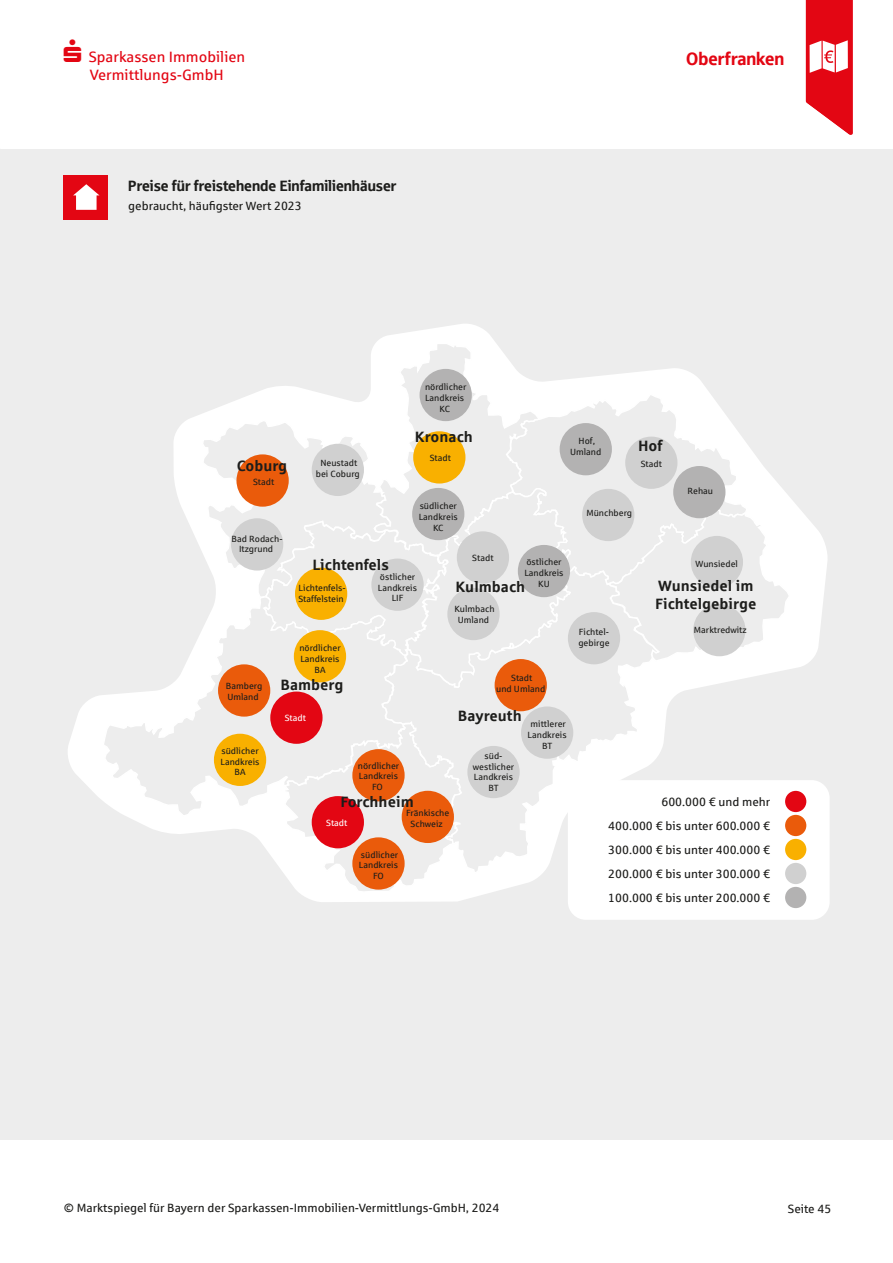
<style>
.page{position:relative;width:893px;height:1263px;background:#fff}
.page>*{position:absolute;margin:0;border:0;box-sizing:border-box;transform-origin:0 0}
.t1{font:18px "Sparkasse Head";color:#e30613}
.t2{font:700 15px/18px "Sparkasse Rg";color:#1d1d1b}
.t3{font:15px "Sparkasse Head";color:#1d1d1b}
.t4{font:15px/18px "Sparkasse Rg";color:#e30613;text-align:center}
.t5{font:12px/24px "Sparkasse Rg";color:#1d1d1b;text-align:justify}
.t6{font:9px/10.8px "Sparkasse Rg";color:#1d1d1b;text-align:center}
.t7{font:9px "Sparkasse Rg";color:#fff}
</style>
<div class="page">
<div style="left:0;top:149px;width:893px;height:991px;background:#ededed"></div>
<svg style="left:68px;top:324px;width:759px;height:578px"></svg>
<div style="left:63px;top:175px;width:45px;height:44px;background:#e30613"></div>
<svg style="left:73px;top:184px;width:26px;height:26px"></svg>
<svg style="left:572px;top:392px;width:177px;height:173px"></svg>
<svg style="left:276px;top:818px;width:105px;height:75px"></svg>
<svg style="left:607px;top:501px;width:184px;height:162px"></svg>
<svg style="left:381px;top:565px;width:280px;height:337px"></svg>
<svg style="left:102px;top:595px;width:307px;height:223px"></svg>
<svg style="left:201px;top:343px;width:371px;height:346px"></svg>
<svg style="left:373px;top:341px;width:168px;height:270px"></svg>
<svg style="left:805px;top:0;width:48px;height:135px"></svg>
<div style="left:568px;top:780px;width:262px;height:140px;background:#fff;border-radius:18px"></div>
<div style="left:785px;top:815px;width:21px;height:21px;background:#ea5b0b;border-radius:50%"></div>
<div style="left:785px;top:791px;width:21px;height:21px;background:#e30613;border-radius:50%"></div>
<div style="left:785px;top:887px;width:21px;height:21px;background:#b3b2b2;border-radius:50%"></div>
<div style="left:785px;top:863px;width:21px;height:21px;background:#d0d0d0;border-radius:50%"></div>
<div style="left:785px;top:839px;width:21px;height:21px;background:#f9b000;border-radius:50%"></div>
<div style="left:693px;top:604px;width:52px;height:52px;background:#d0d0d0;border-radius:50%"></div>
<div style="left:352px;top:837px;width:53px;height:53px;background:#ea5b0b;border-radius:50%"></div>
<div style="left:352px;top:749px;width:53px;height:52px;background:#ea5b0b;border-radius:50%"></div>
<div style="left:402px;top:791px;width:52px;height:52px;background:#ea5b0b;border-radius:50%"></div>
<div style="left:312px;top:796px;width:52px;height:52px;background:#e30613;border-radius:50%"></div>
<div style="left:467px;top:746px;width:53px;height:52px;background:#d0d0d0;border-radius:50%"></div>
<div style="left:521px;top:706px;width:52px;height:53px;background:#d0d0d0;border-radius:50%"></div>
<div style="left:495px;top:659px;width:52px;height:52px;background:#ea5b0b;border-radius:50%"></div>
<div style="left:420px;top:369px;width:52px;height:52px;background:#b3b2b2;border-radius:50%"></div>
<div style="left:413px;top:431px;width:52px;height:52px;background:#f9b000;border-radius:50%"></div>
<div style="left:412px;top:488px;width:52px;height:52px;background:#b3b2b2;border-radius:50%"></div>
<div style="left:457px;top:531px;width:52px;height:53px;background:#d0d0d0;border-radius:50%"></div>
<div style="left:518px;top:545px;width:52px;height:52px;background:#b3b2b2;border-radius:50%"></div>
<div style="left:447px;top:588px;width:53px;height:52px;background:#d0d0d0;border-radius:50%"></div>
<div style="left:294px;top:630px;width:52px;height:52px;background:#f9b000;border-radius:50%"></div>
<div style="left:312px;top:444px;width:52px;height:52px;background:#d0d0d0;border-radius:50%"></div>
<div style="left:236px;top:454px;width:53px;height:53px;background:#ea5b0b;border-radius:50%"></div>
<div style="left:231px;top:518px;width:52px;height:52px;background:#d0d0d0;border-radius:50%"></div>
<div style="left:371px;top:558px;width:53px;height:53px;background:#d0d0d0;border-radius:50%"></div>
<div style="left:295px;top:568px;width:52px;height:52px;background:#f9b000;border-radius:50%"></div>
<div style="left:218px;top:664px;width:52px;height:53px;background:#ea5b0b;border-radius:50%"></div>
<div style="left:270px;top:691px;width:53px;height:53px;background:#e30613;border-radius:50%"></div>
<div style="left:214px;top:734px;width:52px;height:52px;background:#f9b000;border-radius:50%"></div>
<div style="left:691px;top:536px;width:52px;height:52px;background:#d0d0d0;border-radius:50%"></div>
<div style="left:673px;top:466px;width:52px;height:52px;background:#b3b2b2;border-radius:50%"></div>
<div style="left:625px;top:437px;width:52px;height:52px;background:#d0d0d0;border-radius:50%"></div>
<div style="left:582px;top:489px;width:52px;height:52px;background:#d0d0d0;border-radius:50%"></div>
<div style="left:560px;top:423px;width:52px;height:52px;background:#b3b2b2;border-radius:50%"></div>
<div style="left:568px;top:612px;width:52px;height:52px;background:#d0d0d0;border-radius:50%"></div>
<h2 class="t4" style="left:64px;top:47px;width:183px">▲ Sparkassen Immobilien<br>Vermittlungs-GmbH</h2>
<h2 class="t3" style="left:128px;top:176px;width:270px">Preise für freistehende Einfamilienhäuser</h2>
<h3 class="t5" style="left:128px;top:193px;width:175px">gebraucht, häufigster Wert 2023</h3>
<h2 class="t2" style="left:237px;top:456px;width:52px">Coburg</h2>
<p class="t6" style="left:253px;top:476px;width:23px">Stadt</p>
<p class="t6" style="left:316px;top:457px;width:46px">Neustadt bei Coburg</p>
<p class="t6" style="left:425px;top:381px;width:43px">nördlicher<br>Landkreis<br>KC</p>
<h2 class="t2" style="left:415px;top:428px;width:59px">Kronach</h2>
<p class="t6" style="left:430px;top:452px;width:23px">Stadt</p>
<p class="t6" style="left:419px;top:500px;width:41px">südlicher<br>Landkreis<br>KC</p>
<h1 class="t1" style="left:686px;top:47px;width:99px">Oberfranken</h1>
<p class="t6" style="left:570px;top:435px;width:33px">Hof,<br>Umland</p>
<h2 class="t2" style="left:638px;top:436px;width:26px">Hof</h2>
<p class="t6" style="left:641px;top:458px;width:23px">Stadt</p>
<p class="t6" style="left:586px;top:508px;width:47px">Münchberg</p>
<p class="t6" style="left:688px;top:485px;width:27px">Rehau</p>
<p class="t6" style="left:232px;top:533px;width:52px">Bad Rodach-<br>Itzgrund</p>
<h2 class="t2" style="left:312px;top:555px;width:78px">Lichtenfels</h2>
<p class="t6" style="left:298px;top:582px;width:49px;text-align:left">Lichtenfels-<br>Staffelstein</p>
<p class="t6" style="left:378px;top:571px;width:41px">östlicher<br>Landkreis<br>LIF</p>
<p class="t6" style="left:299px;top:642px;width:43px">nördlicher<br>Landkreis<br>BA</p>
<p class="t6" style="left:226px;top:680px;width:38px;text-align:left">Bamberg<br>Umland</p>
<p class="t6" style="left:220px;top:745px;width:41px">südlicher<br>Landkreis<br>BA</p>
<h2 class="t2" style="left:280px;top:676px;width:65px">Bamberg</h2>
<p class="t7" style="left:285px;top:712px;width:23px">Stadt</p>
<p class="t6" style="left:358px;top:760px;width:43px">nördlicher<br>Landkreis<br>FO</p>
<h2 class="t2" style="left:340px;top:792px;width:75px">Forchheim</h2>
<p class="t6" style="left:472px;top:552px;width:23px">Stadt</p>
<p class="t6" style="left:524px;top:556px;width:41px">östlicher<br>Landkreis<br>KU</p>
<h2 class="t2" style="left:455px;top:577px;width:71px">Kulmbach</h2>
<p class="t6" style="left:454px;top:603px;width:42px">Kulmbach<br>Umland</p>
<p class="t6" style="left:496px;top:672px;width:51px">Stadt<br>und Umland</p>
<h2 class="t2" style="left:458px;top:706px;width:65px">Bayreuth</h2>
<p class="t6" style="left:528px;top:718px;width:41px">mittlerer<br>Landkreis<br>BT</p>
<p class="t6" style="left:473px;top:750px;width:43px">süd&shy;westlicher<br>Landkreis<br>BT</p>
<p class="t6" style="left:406px;top:807px;width:45px">Fränkische</p>
<p class="t7" style="left:326px;top:817px;width:23px">Stadt</p>
<p class="t6" style="left:411px;top:818px;width:34px">Schweiz</p>
<p class="t6" style="left:359px;top:849px;width:41px">südlicher<br>Landkreis<br>FO</p>
<p class="t6" style="left:696px;top:558px;width:44px">Wunsiedel</p>
<p class="t6" style="left:578px;top:627px;width:33px;text-align:left">Fichtel&shy;gebirge</p>
<h2 class="t2" style="left:655px;top:576px;width:103px">Wunsiedel im<br>Fichtelgebirge</h2>
<p class="t6" style="left:694px;top:624px;width:54px">Marktredwitz</p>
<h3 class="t5" style="left:608px;top:789px;width:163px;text-indent:53px">600.000 € und mehr 400.000 € bis unter 600.000 € 300.000 € bis unter 400.000 € 200.000 € bis unter 300.000 € 100.000 € bis unter 200.000 €</h3>
<h3 class="t5" style="left:64px;top:1196px;width:437px">© Marktspiegel für Bayern der Sparkassen-Immobilien-Vermittlungs-GmbH, 2024</h3>
<h3 class="t5" style="left:788px;top:1197px;width:45px">Seite 45</h3>
</div>
